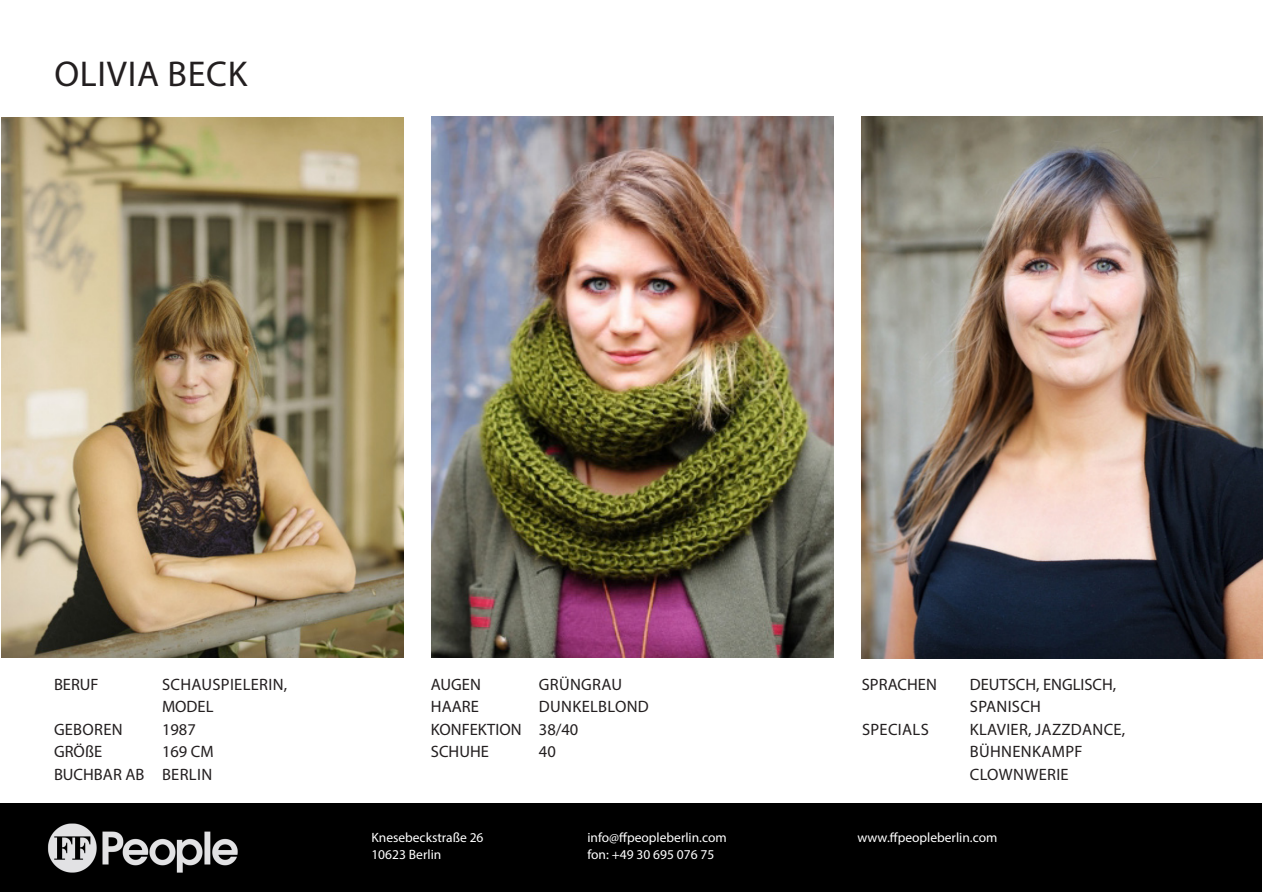
<style>
.page{position:relative;width:1263px;height:893px;background:#fff}
.page>*{position:absolute;margin:0;border:0;box-sizing:border-box;transform-origin:0 0}
.t1{font:36px "Myriad Pro";letter-spacing:.02em;color:#231f20}
.Absatzformat_1{font:16.5px "Myriad Pro";letter-spacing:.02em;color:#231f20}
.Absatzformat_1-2{font:16.5px/22.5px "Myriad Pro";color:#231f20;text-align:right}
.t2{font:13.5px "Myriad Pro";color:#fff}
</style>
<div class="page">
<div style="left:1px;top:804px;width:1261px;height:88px;background:#000"></div>
<img style="left:48px;top:823px;width:190px;height:50px">
<img style="left:1px;top:117px;width:402px;height:541px">
<img style="left:432px;top:116px;width:401px;height:541px">
<img style="left:862px;top:116px;width:401px;height:542px">
<p class="t1" style="left:54px;top:52px;width:194px">OLIVIA BECK</p>
<p class="Absatzformat_1" style="left:54px;top:674px;width:46px">BERUF</p>
<p class="Absatzformat_1" style="left:162px;top:674px;width:127px">SCHAUSPIELERIN,</p>
<p class="Absatzformat_1" style="left:162px;top:697px;width:53px">MODEL</p>
<p class="Absatzformat_1" style="left:54px;top:719px;width:70px">GEBOREN</p>
<p class="Absatzformat_1" style="left:162px;top:719px;width:35px">1987</p>
<p class="Absatzformat_1" style="left:54px;top:742px;width:50px">GRÖßE</p>
<p class="Absatzformat_1-2" style="left:54px;top:740px;width:161px">169 CM<br>BUCHBAR AB BERLIN</p>
<p class="Absatzformat_1" style="left:431px;top:674px;width:51px">AUGEN</p>
<p class="Absatzformat_1" style="left:539px;top:674px;width:85px">GRÜNGRAU</p>
<p class="Absatzformat_1" style="left:431px;top:697px;width:49px">HAARE</p>
<p class="Absatzformat_1" style="left:539px;top:697px;width:111px">DUNKELBLOND</p>
<p class="Absatzformat_1-2" style="left:431px;top:718px;width:149px">KONFEKTION 38/40</p>
<p class="Absatzformat_1" style="left:431px;top:742px;width:60px">SCHUHE</p>
<p class="Absatzformat_1" style="left:539px;top:742px;width:18px">40</p>
<p class="Absatzformat_1-2" style="left:862px;top:673px;width:77px">SPRACHEN</p>
<p class="Absatzformat_1-2" style="left:970px;top:673px;width:148px;text-align:left">DEUTSCH, ENGLISCH,<br>SPANISCH</p>
<p class="Absatzformat_1" style="left:862px;top:719px;width:68px">SPECIALS</p>
<p class="Absatzformat_1" style="left:970px;top:719px;width:157px">KLAVIER, JAZZDANCE,</p>
<p class="Absatzformat_1" style="left:970px;top:742px;width:114px">BÜHNENKAMPF</p>
<p class="Absatzformat_1" style="left:970px;top:764px;width:100px">CLOWNWERIE</p>
<p class="t2" style="left:371px;top:829px;width:114px">Knesebeckstraße 26</p>
<p class="t2" style="left:587px;top:829px;width:141px">info@ffpeopleberlin.com</p>
<p class="t2" style="left:857px;top:829px;width:141px">www.ffpeopleberlin.com</p>
<p class="t2" style="left:371px;top:846px;width:71px">10623 Berlin</p>
<p class="t2" style="left:587px;top:846px;width:128px">fon: +49 30 695 076 75</p>
</div>
